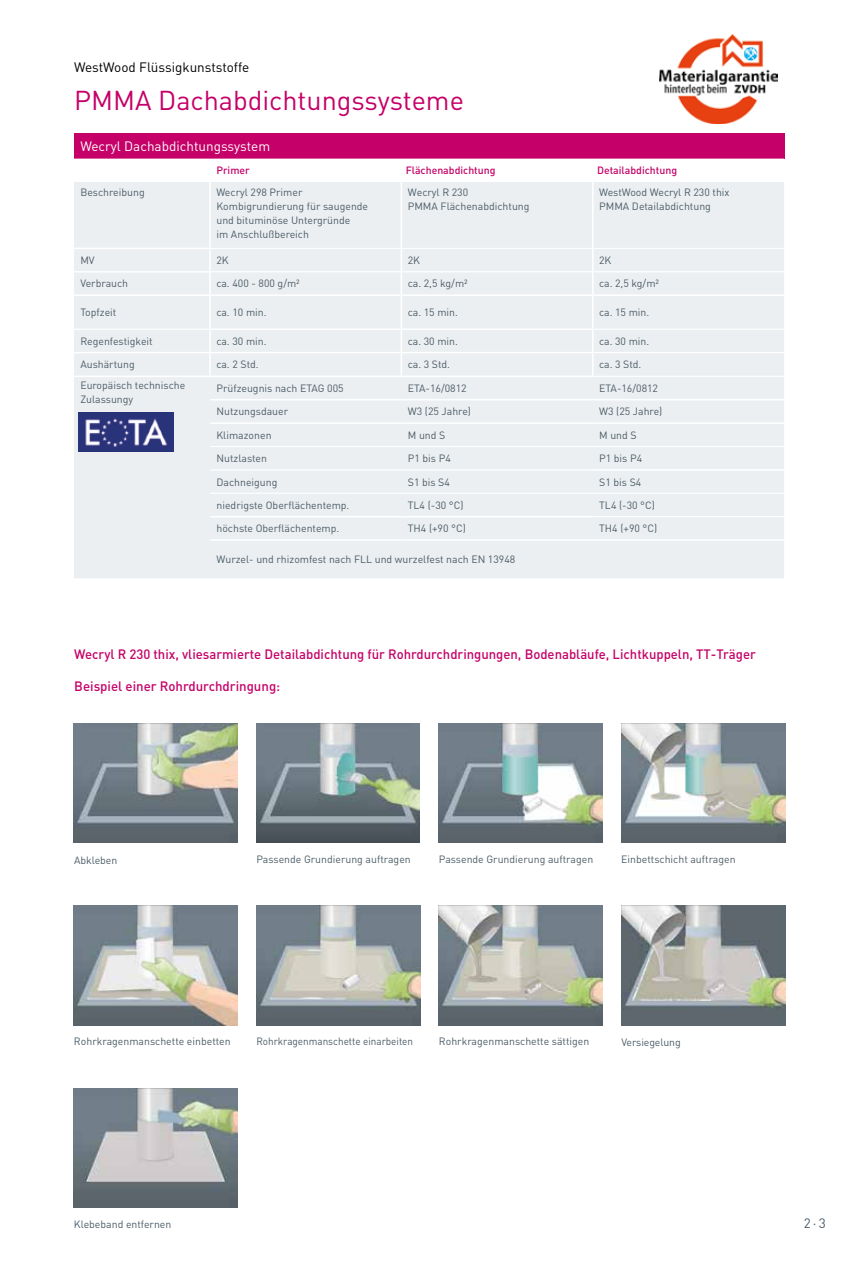
<style>
.page{position:relative;width:859px;height:1263px;background:#fff}
.page>*{position:absolute;margin:0;border:0;box-sizing:border-box;transform-origin:0 0}
.t1{font:27px "DIN Pro";color:#c50068}
.t2{font:500 13.5px "DIN Pro";color:#c50068}
.t3{font:13.5px "DIN Pro";color:#fff}
.t4{font:13.5px "DIN Pro";color:#000}
.t5{font:13.5px "DIN Pro";color:#4b5c67}
.t6{font:10.5px/14.1px "DIN Pro";color:#4b5c67}
.t7{font:500 10.5px "DIN Pro";color:#c50068}
.t8{font:10.5px "DIN Pro";color:#4b5c67;scale:.94 1}
</style>
<div class="page">
<div style="left:74px;top:133px;width:710px;height:26px;background:#c50068"></div>
<div style="left:74px;top:182px;width:710px;height:396px;background:#eceff1"></div>
<hr style="left:210px;top:539px;width:191px;height:2px;background:#fff">
<hr style="left:401px;top:539px;width:192px;height:2px;background:#fff">
<hr style="left:593px;top:539px;width:191px;height:2px;background:#fff">
<hr style="left:74px;top:376px;width:136px;height:1px;background:#fff">
<hr style="left:209px;top:182px;width:2px;height:66px;background:#fff">
<hr style="left:209px;top:249px;width:2px;height:22px;background:#fff">
<hr style="left:209px;top:273px;width:2px;height:21px;background:#fff">
<hr style="left:209px;top:296px;width:2px;height:32px;background:#fff">
<hr style="left:209px;top:330px;width:2px;height:22px;background:#fff">
<hr style="left:209px;top:353px;width:2px;height:23px;background:#fff">
<hr style="left:401px;top:182px;width:1px;height:66px;background:#fff">
<svg style="left:401px;top:249px;width:1px;height:45px"></svg>
<hr style="left:401px;top:296px;width:1px;height:32px;background:#fff">
<svg style="left:401px;top:330px;width:1px;height:46px"></svg>
<hr style="left:592px;top:182px;width:1px;height:66px;background:#fff">
<hr style="left:74px;top:248px;width:137px;height:1px;background:#fff">
<hr style="left:74px;top:271px;width:137px;height:2px;background:#fff">
<svg style="left:592px;top:249px;width:1px;height:45px"></svg>
<hr style="left:592px;top:296px;width:1px;height:32px;background:#fff">
<hr style="left:74px;top:352px;width:136px;height:1px;background:#fff">
<svg style="left:592px;top:330px;width:1px;height:46px"></svg>
<hr style="left:74px;top:329px;width:135px;height:1px;background:#fff">
<hr style="left:211px;top:248px;width:190px;height:1px;background:#fff">
<hr style="left:401px;top:248px;width:192px;height:1px;background:#fff">
<hr style="left:593px;top:248px;width:191px;height:1px;background:#fff">
<hr style="left:211px;top:271px;width:190px;height:1px;background:#fff">
<hr style="left:401px;top:271px;width:192px;height:1px;background:#fff">
<hr style="left:593px;top:271px;width:191px;height:1px;background:#fff">
<hr style="left:593px;top:493px;width:191px;height:1px;background:#fff">
<hr style="left:593px;top:329px;width:191px;height:1px;background:#fff">
<hr style="left:210px;top:446px;width:191px;height:1px;background:#fff">
<hr style="left:401px;top:446px;width:192px;height:1px;background:#fff">
<hr style="left:593px;top:516px;width:191px;height:1px;background:#fff">
<hr style="left:593px;top:352px;width:191px;height:1px;background:#fff">
<hr style="left:593px;top:376px;width:191px;height:1px;background:#fff">
<hr style="left:210px;top:469px;width:191px;height:1px;background:#fff">
<hr style="left:401px;top:469px;width:192px;height:1px;background:#fff">
<hr style="left:210px;top:493px;width:191px;height:1px;background:#fff">
<hr style="left:401px;top:493px;width:192px;height:1px;background:#fff">
<hr style="left:209px;top:328px;width:192px;height:2px;background:#fff">
<hr style="left:401px;top:328px;width:192px;height:2px;background:#fff">
<hr style="left:210px;top:352px;width:191px;height:1px;background:#fff">
<hr style="left:401px;top:352px;width:192px;height:1px;background:#fff">
<hr style="left:210px;top:376px;width:191px;height:1px;background:#fff">
<hr style="left:401px;top:376px;width:192px;height:1px;background:#fff">
<hr style="left:210px;top:516px;width:191px;height:1px;background:#fff">
<hr style="left:401px;top:516px;width:192px;height:1px;background:#fff">
<hr style="left:593px;top:446px;width:191px;height:1px;background:#fff">
<hr style="left:593px;top:469px;width:191px;height:2px;background:#fff">
<hr style="left:74px;top:294px;width:136px;height:2px;background:#fff">
<hr style="left:210px;top:294px;width:191px;height:2px;background:#fff">
<hr style="left:401px;top:294px;width:192px;height:2px;background:#fff">
<hr style="left:593px;top:294px;width:191px;height:2px;background:#fff">
<hr style="left:593px;top:399px;width:191px;height:1px;background:#fff">
<hr style="left:593px;top:422px;width:191px;height:2px;background:#fff">
<hr style="left:401px;top:399px;width:192px;height:1px;background:#fff">
<hr style="left:401px;top:422px;width:192px;height:2px;background:#fff">
<hr style="left:210px;top:399px;width:191px;height:1px;background:#fff">
<hr style="left:210px;top:422px;width:191px;height:2px;background:#fff">
<img style="left:659px;top:34px;width:118px;height:89px">
<img style="left:74px;top:723px;width:164px;height:119px">
<img style="left:439px;top:906px;width:164px;height:119px">
<img style="left:621px;top:906px;width:164px;height:119px">
<img style="left:256px;top:723px;width:164px;height:119px">
<img style="left:439px;top:723px;width:164px;height:119px">
<img style="left:621px;top:723px;width:164px;height:119px">
<img style="left:74px;top:906px;width:164px;height:119px">
<img style="left:256px;top:906px;width:164px;height:119px">
<img style="left:74px;top:1088px;width:164px;height:120px">
<img style="left:78px;top:413px;width:95px;height:38px">
<p class="t4" style="left:74px;top:58px;width:177px">WestWood Flüssigkunststoffe</p>
<h1 class="t1" style="left:74px;top:82px;width:391px">PMMA Dachabdichtungssysteme</h1>
<p class="t3" style="left:80px;top:137px;width:191px">Wecryl Dachabdichtungssystem</p>
<p class="t7" style="left:216px;top:163px;width:35px">Primer</p>
<p class="t7" style="left:406px;top:163px;width:91px">Flächenabdichtung</p>
<p class="t7" style="left:597px;top:163px;width:82px">Detailabdichtung</p>
<p class="t6" style="left:80px;top:185px;width:66px">Beschreibung</p>
<p class="t6" style="left:216px;top:185px;width:153px">Wecryl 298 Primer<br>Kombigrundierung für saugende und bituminöse Untergründe<br>im Anschlußbereich</p>
<p class="t6" style="left:408px;top:185px;width:123px">Wecryl R 230<br>PMMA Flächenabdichtung</p>
<p class="t6" style="left:599px;top:185px;width:132px">WestWood Wecryl R 230 thix<br>PMMA Detailabdichtung</p>
<p class="t6" style="left:80px;top:253px;width:16px">MV</p>
<p class="t6" style="left:216px;top:253px;width:14px">2K</p>
<p class="t6" style="left:408px;top:253px;width:14px">2K</p>
<p class="t6" style="left:599px;top:253px;width:14px">2K</p>
<p class="t6" style="left:80px;top:276px;width:49px">Verbrauch</p>
<p class="t6" style="left:216px;top:276px;width:85px">ca. 400 - 800 g/m²</p>
<p class="t6" style="left:408px;top:276px;width:62px">ca. 2,5 kg/m²</p>
<p class="t6" style="left:599px;top:276px;width:62px">ca. 2,5 kg/m²</p>
<p class="t6" style="left:80px;top:305px;width:38px">Topfzeit</p>
<p class="t6" style="left:216px;top:305px;width:52px">ca. 10 min.</p>
<p class="t6" style="left:408px;top:305px;width:52px">ca. 15 min.</p>
<p class="t6" style="left:599px;top:305px;width:52px">ca. 15 min.</p>
<p class="t6" style="left:80px;top:334px;width:74px">Regenfestigkeit</p>
<p class="t6" style="left:216px;top:334px;width:52px">ca. 30 min.</p>
<p class="t6" style="left:408px;top:334px;width:52px">ca. 30 min.</p>
<p class="t6" style="left:599px;top:334px;width:52px">ca. 30 min.</p>
<p class="t6" style="left:80px;top:357px;width:56px">Aushärtung</p>
<p class="t6" style="left:216px;top:357px;width:44px">ca. 2 Std.</p>
<p class="t6" style="left:408px;top:357px;width:44px">ca. 3 Std.</p>
<p class="t6" style="left:599px;top:357px;width:44px">ca. 3 Std.</p>
<p class="t6" style="left:80px;top:377px;width:106px">Europäisch technische<br>Zulassungy</p>
<p class="t6" style="left:216px;top:381px;width:129px">Prüfzeugnis nach ETAG 005</p>
<p class="t6" style="left:408px;top:381px;width:60px">ETA-16/0812</p>
<p class="t6" style="left:599px;top:381px;width:60px">ETA-16/0812</p>
<p class="t6" style="left:216px;top:404px;width:73px">Nutzungsdauer</p>
<p class="t6" style="left:408px;top:404px;width:65px">W3 (25 Jahre)</p>
<p class="t6" style="left:599px;top:404px;width:65px">W3 (25 Jahre)</p>
<p class="t6" style="left:216px;top:427px;width:57px">Klimazonen</p>
<p class="t6" style="left:408px;top:427px;width:39px">M und S</p>
<p class="t6" style="left:599px;top:427px;width:39px">M und S</p>
<p class="t6" style="left:216px;top:451px;width:52px">Nutzlasten</p>
<p class="t6" style="left:408px;top:451px;width:45px">P1 bis P4</p>
<p class="t6" style="left:599px;top:451px;width:45px">P1 bis P4</p>
<p class="t6" style="left:216px;top:474px;width:62px">Dachneigung</p>
<p class="t6" style="left:408px;top:474px;width:44px">S1 bis S4</p>
<p class="t6" style="left:599px;top:474px;width:44px">S1 bis S4</p>
<p class="t6" style="left:216px;top:498px;width:134px">niedrigste Oberflächentemp.</p>
<p class="t6" style="left:408px;top:498px;width:57px">TL4 (-30 °C)</p>
<p class="t6" style="left:599px;top:498px;width:57px">TL4 (-30 °C)</p>
<p class="t6" style="left:216px;top:521px;width:124px">höchste Oberflächentemp.</p>
<p class="t6" style="left:408px;top:521px;width:60px">TH4 (+90 °C)</p>
<p class="t6" style="left:599px;top:521px;width:60px">TH4 (+90 °C)</p>
<p class="t6" style="left:216px;top:552px;width:300px">Wurzel- und rhizomfest nach FLL und wurzelfest nach EN 13948</p>
<p class="t2" style="left:74px;top:645px;width:683px">Wecryl R 230 thix, vliesarmierte Detailabdichtung für Rohrdurchdringungen, Bodenabläufe, Lichtkuppeln, TT-Träger</p>
<p class="t2" style="left:74px;top:677px;width:207px">Beispiel einer Rohrdurchdringung:</p>
<p class="t6" style="left:74px;top:852px;width:45px">Abkleben</p>
<p class="t6" style="left:256px;top:852px;width:156px">Passende Grundierung auftragen</p>
<p class="t6" style="left:439px;top:852px;width:156px">Passende Grundierung auftragen</p>
<p class="t6" style="left:621px;top:852px;width:116px">Einbettschicht auftragen</p>
<p class="t6" style="left:74px;top:1034px;width:158px">Rohrkragenmanschette einbetten</p>
<p class="t8" style="left:256px;top:1034px;width:168px">Rohrkragenmanschette einarbeiten</p>
<p class="t6" style="left:439px;top:1034px;width:152px">Rohrkragenmanschette sättigen</p>
<p class="t6" style="left:621px;top:1035px;width:61px">Versiegelung</p>
<p class="t6" style="left:74px;top:1216px;width:99px">Klebeband entfernen</p>
<p class="t5" style="left:804px;top:1213px;width:24px">2·3</p>
</div>
